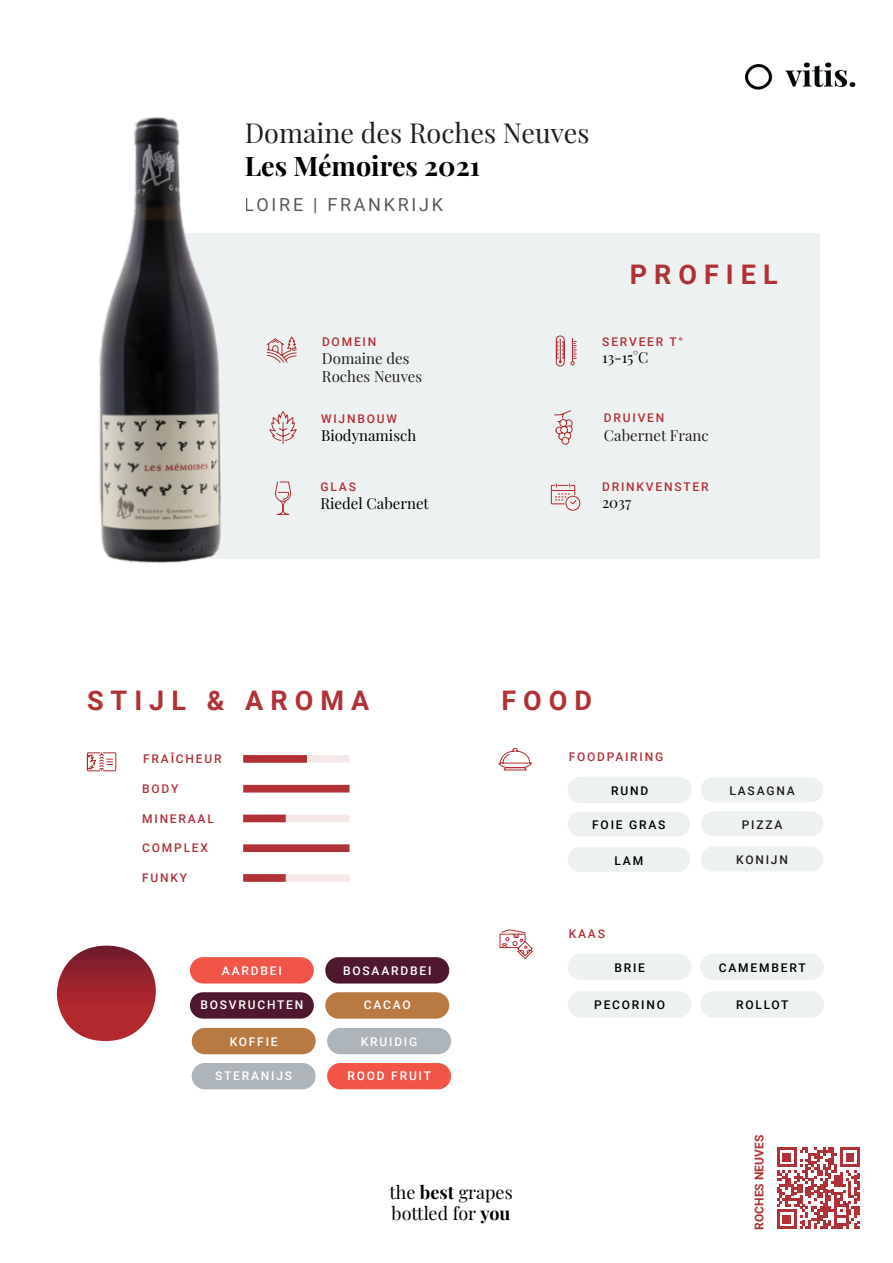
<style>
.page{position:relative;width:893px;height:1263px;background:#fff}
.page>*{position:absolute;margin:0;border:0;box-sizing:border-box;transform-origin:0 0}
.t1{font:700 27px "Roboto";letter-spacing:.26em;color:#b03136}
.t2{font:27px "Playfair Display";color:#231f20}
.t3{font:700 27px "Playfair Display";color:#000001}
.t4{font:18px/21.6px "Playfair Display";color:#000001}
.t5{font:18px "Roboto";letter-spacing:.15em;color:#231f20}
.t6{font:15px "Playfair Display";color:#000001}
.t7{font:15px/18px "Playfair Display";color:#231f20}
.t8{font:500 12px "Roboto";letter-spacing:.15em;color:#b03136}
.t9{font:500 12px "Roboto";letter-spacing:.15em;color:#fff}
.t10{font:500 12px "Roboto";letter-spacing:.15em;color:#000001}
.t11{font:500 12px "Roboto";letter-spacing:.15em;color:#231f20}
.t12{font:700 12px "Roboto";color:#b03136}
.s1{font-weight:700}
</style>
<div class="page">
<div style="left:159px;top:234px;width:661px;height:325px;background:#edf1f2"></div>
<svg style="left:275px;top:336px;width:22px;height:27px"></svg>
<svg style="left:275px;top:411px;width:22px;height:33px"></svg>
<svg style="left:555px;top:335px;width:22px;height:32px"></svg>
<svg style="left:275px;top:481px;width:16px;height:34px"></svg>
<svg style="left:550px;top:483px;width:31px;height:28px"></svg>
<div style="left:243px;top:755px;width:106px;height:8px;background:#f6e8e8"></div>
<svg style="left:86px;top:752px;width:31px;height:20px"></svg>
<svg style="left:243px;top:755px;width:64px;height:8px"></svg>
<svg style="left:498px;top:747px;width:34px;height:24px"></svg>
<svg style="left:499px;top:929px;width:34px;height:31px"></svg>
<div style="left:243px;top:785px;width:106px;height:7px;background:#b03136"></div>
<div style="left:243px;top:815px;width:106px;height:7px;background:#f6e8e8"></div>
<div style="left:243px;top:815px;width:43px;height:7px;background:#b03136"></div>
<div style="left:243px;top:844px;width:106px;height:8px;background:#b03136;border:2px solid #b03136"></div>
<div style="left:243px;top:874px;width:106px;height:8px;background:#f6e8e8"></div>
<svg style="left:57px;top:946px;width:99px;height:95px"></svg>
<div style="left:568px;top:777px;width:124px;height:26px;background:#edf1f2;border-radius:13px"></div>
<div style="left:567px;top:811px;width:124px;height:26px;background:#edf1f2;border-radius:13px"></div>
<div style="left:566px;top:810px;width:126px;height:28px;border:2px solid #fff;border-radius:13px"></div>
<div style="left:568px;top:954px;width:124px;height:26px;background:#edf1f2;border-radius:13px"></div>
<div style="left:192px;top:1028px;width:124px;height:26px;background:#b87943;border-radius:13px"></div>
<div style="left:190px;top:957px;width:124px;height:26px;background:#f05548;border-radius:13px"></div>
<div style="left:192px;top:1063px;width:124px;height:26px;background:#aeb5ba;border-radius:13px"></div>
<div style="left:190px;top:992px;width:124px;height:26px;background:#4f182f;border-radius:13px"></div>
<div style="left:700px;top:777px;width:124px;height:26px;background:#edf1f2;border-radius:13px"></div>
<div style="left:699px;top:776px;width:126px;height:28px;border:2px solid #fff;border-radius:13px"></div>
<div style="left:700px;top:810px;width:124px;height:27px;background:#edf1f2;border-radius:13px"></div>
<div style="left:699px;top:810px;width:126px;height:28px;border:2px solid #fff;border-radius:13px"></div>
<svg style="left:554px;top:410px;width:19px;height:35px"></svg>
<svg style="left:243px;top:874px;width:43px;height:8px"></svg>
<div style="left:700px;top:954px;width:124px;height:26px;background:#edf1f2;border-radius:13px"></div>
<div style="left:568px;top:991px;width:124px;height:26px;background:#edf1f2;border-radius:13px"></div>
<div style="left:700px;top:991px;width:124px;height:26px;background:#edf1f2;border-radius:13px"></div>
<img style="left:745px;top:62px;width:111px;height:28px">
<svg style="left:777px;top:1147px;width:83px;height:82px"></svg>
<div style="left:567px;top:846px;width:124px;height:27px;background:#edf1f2;border-radius:13px"></div>
<div style="left:566px;top:845px;width:126px;height:28px;border:2px solid #fff;border-radius:13px"></div>
<div style="left:700px;top:846px;width:124px;height:26px;background:#edf1f2;border-radius:13px"></div>
<div style="left:699px;top:845px;width:126px;height:28px;border:2px solid #fff;border-radius:13px"></div>
<div style="left:327px;top:1028px;width:124px;height:26px;background:#aeb5ba;border-radius:13px"></div>
<div style="left:325px;top:957px;width:124px;height:26px;background:#4f182f;border-radius:13px"></div>
<div style="left:327px;top:1063px;width:124px;height:26px;background:#f05548;border-radius:13px"></div>
<div style="left:325px;top:992px;width:124px;height:26px;background:#b87943;border-radius:13px"></div>
<img style="left:99px;top:117px;width:176px;height:447px">
<p class="t2" style="left:245px;top:112px;width:346px">Domaine des Roches Neuves</p>
<p class="t3" style="left:245px;top:144px;width:237px">Les Mémoires 2021</p>
<h2 class="t5" style="left:245px;top:192px;width:200px">LOIRE | FRANKRIJK</h2>
<p class="t1" style="left:630px;top:256px;width:149px">PROFIEL</p>
<p class="t8" style="left:322px;top:333px;width:56px">DOMEIN</p>
<p class="t8" style="left:602px;top:333px;width:82px">SERVEER T°</p>
<p class="t7" style="left:322px;top:349px;width:102px">Domaine des<br>Roches Neuves</p>
<p class="t6" style="left:602px;top:346px;width:48px">13-15°C</p>
<p class="t8" style="left:321px;top:411px;width:77px">WIJNBOUW</p>
<p class="t6" style="left:321px;top:423px;width:97px">Biodynamisch</p>
<p class="t8" style="left:604px;top:410px;width:62px">DRUIVEN</p>
<p class="t7" style="left:604px;top:425px;width:106px">Cabernet Franc</p>
<p class="t8" style="left:321px;top:478px;width:37px">GLAS</p>
<p class="t8" style="left:602px;top:478px;width:108px">DRINKVENSTER</p>
<p class="t6" style="left:321px;top:491px;width:110px">Riedel Cabernet</p>
<p class="t6" style="left:602px;top:491px;width:31px">2037</p>
<p class="t1" style="left:87px;top:681px;width:284px">STIJL &amp; AROMA</p>
<p class="t1" style="left:501px;top:681px;width:92px">FOOD</p>
<p class="t8" style="left:143px;top:751px;width:80px">FRAÎCHEUR</p>
<p class="t8" style="left:142px;top:780px;width:38px">BODY</p>
<p class="t8" style="left:142px;top:810px;width:73px">MINERAAL</p>
<p class="t8" style="left:142px;top:840px;width:67px">COMPLEX</p>
<p class="t8" style="left:142px;top:870px;width:47px">FUNKY</p>
<p class="t8" style="left:569px;top:748px;width:96px">FOODPAIRING</p>
<p class="t10" style="left:611px;top:782px;width:39px">RUND</p>
<p class="t11" style="left:728px;top:782px;width:70px">TAJINNES</p>
<p class="t10" style="left:592px;top:816px;width:75px">FOIE GRAS</p>
<p class="t11" style="left:729px;top:782px;width:67px">LASAGNA</p>
<p class="t11" style="left:728px;top:816px;width:70px">TAJINNES</p>
<p class="t11" style="left:742px;top:816px;width:42px">PIZZA</p>
<p class="t10" style="left:615px;top:852px;width:30px">LAM</p>
<p class="t11" style="left:728px;top:851px;width:70px">TAJINNES</p>
<p class="t11" style="left:736px;top:851px;width:53px">KONIJN</p>
<p class="t8" style="left:569px;top:926px;width:38px">KAAS</p>
<p class="t9" style="left:222px;top:963px;width:61px">AARDBEI</p>
<p class="t10" style="left:614px;top:959px;width:32px">BRIE</p>
<p class="t9" style="left:343px;top:963px;width:90px">BOSAARDBEI</p>
<p class="t10" style="left:719px;top:959px;width:88px">CAMEMBERT</p>
<p class="t9" style="left:200px;top:997px;width:104px">BOSVRUCHTEN</p>
<p class="t9" style="left:230px;top:1033px;width:50px">KOFFIE</p>
<p class="t9" style="left:215px;top:1067px;width:78px">STERANIJS</p>
<p class="t9" style="left:364px;top:997px;width:49px">CACAO</p>
<p class="t9" style="left:361px;top:1033px;width:58px">KRUIDIG</p>
<p class="t9" style="left:347px;top:1067px;width:85px">ROOD FRUIT</p>
<p class="t4" style="left:389px;top:1180px;width:125px">the <span class="s1">best</span> grapes bottled for <span class="s1">you</span></p>
<p class="t10" style="left:594px;top:997px;width:72px">PECORINO</p>
<p class="t10" style="left:736px;top:997px;width:54px">ROLLOT</p>
<p class="t12" style="left:751px;top:1229px;width:96px;rotate:-90deg">ROCHES NEUVES</p>
</div>
